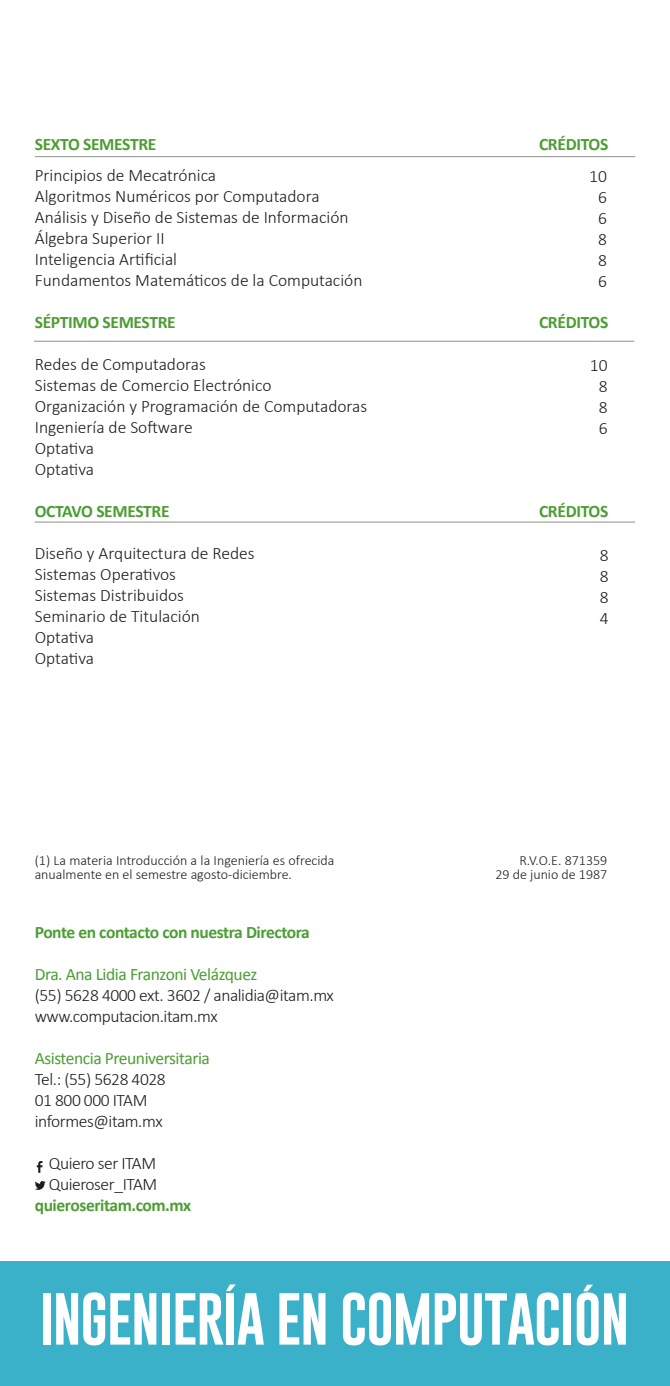
<style>
.page{position:relative;width:670px;height:1386px;background:#fff}
.page>*{position:absolute;margin:0;border:0;box-sizing:border-box;transform-origin:0 0}
.t1{font:300 17.5px/21px "Calibri";color:#1d1d1b}
.t2{font:300 17.5px/21px "Calibri";letter-spacing:-.025em;color:#1d1d1b}
.t3{font:700 17.5px "Calibri";letter-spacing:-.025em;color:#4d9d34}
.t4{font:17.5px "Calibri";letter-spacing:-.025em;color:#4d9d34}
.t5{font:300 14px/14px "Calibri";color:#1d1d1b;text-align:right}
</style>
<div class="page">
<hr style="left:35px;top:156px;width:600px;height:1px;background:#1d1d1b">
<hr style="left:34px;top:341px;width:600px;height:1px;background:#1d1d1b">
<div style="left:0;top:1262px;width:670px;height:124px;background:#3bb0c9"></div>
<svg style="left:35px;top:1181px;width:11px;height:9px"></svg>
<svg style="left:37px;top:1161px;width:6px;height:12px"></svg>
<hr style="left:35px;top:522px;width:600px;height:1px;background:#1d1d1b">
<div style="left:43px;top:1293px;width:7px;height:52px;background:#fff"></div>
<svg style="left:56px;top:1292px;width:100px;height:53px"></svg>
<div style="left:162px;top:1293px;width:8px;height:52px;background:#fff"></div>
<svg style="left:176px;top:1284px;width:88px;height:61px"></svg>
<svg style="left:279px;top:1293px;width:46px;height:52px"></svg>
<svg style="left:343px;top:1292px;width:86px;height:53px"></svg>
<svg style="left:435px;top:1292px;width:123px;height:53px"></svg>
<div style="left:563px;top:1293px;width:8px;height:52px;background:#fff"></div>
<svg style="left:576px;top:1285px;width:22px;height:60px"></svg>
<svg style="left:604px;top:1293px;width:22px;height:52px"></svg>
<p class="t3" style="left:35px;top:133px;width:123px">SEXTO SEMESTRE</p>
<p class="t3" style="left:539px;top:133px;width:71px">CRÉDITOS</p>
<p class="t1" style="left:35px;top:165px;width:329px">Principios de Mecatrónica<br>Algoritmos Numéricos por Computadora Análisis y Diseño de Sistemas de Información Álgebra Superior II<br>Inteligencia Artificial<br>Fundamentos Matemáticos de la Computación</p>
<p class="t3" style="left:35px;top:311px;width:142px">SÉPTIMO SEMESTRE</p>
<p class="t3" style="left:539px;top:311px;width:71px">CRÉDITOS</p>
<p class="t1" style="left:35px;top:354px;width:334px">Redes de Computadoras<br>Sistemas de Comercio Electrónico<br>Organización y Programación de Computadoras<br>Ingeniería de Software<br>Optativa<br>Optativa</p>
<p class="t3" style="left:35px;top:500px;width:136px">OCTAVO SEMESTRE</p>
<p class="t3" style="left:539px;top:500px;width:71px">CRÉDITOS</p>
<p class="t1" style="left:35px;top:543px;width:221px">Diseño y Arquitectura de Redes<br>Sistemas Operativos<br>Sistemas Distribuidos<br>Seminario de Titulación<br>Optativa<br>Optativa</p>
<p class="t1" style="left:589px;top:165px;width:19px;text-align:center">10<br>6<br>6<br>8<br>8<br>6</p>
<p class="t1" style="left:590px;top:354px;width:19px;text-align:center">10<br>8<br>8<br>6</p>
<p class="t1" style="left:600px;top:544px;width:10px;text-align:justify">8<br>8<br>8<br>4</p>
<p class="t5" style="left:35px;top:853px;width:301px;text-align:left">(1) La materia Introducción a la Ingeniería es ofrecida anualmente en el semestre agosto-diciembre.</p>
<p class="t3" style="left:35px;top:921px;width:276px">Ponte en contacto con nuestra Directora</p>
<p class="t4" style="left:35px;top:963px;width:224px">Dra. Ana Lidia Franzoni Velázquez</p>
<p class="t2" style="left:35px;top:984px;width:301px">(55) 5628 4000 ext. 3602 / analidia@itam.mx www.computacion.itam.mx</p>
<p class="t4" style="left:35px;top:1047px;width:177px">Asistencia Preuniversitaria</p>
<p class="t2" style="left:35px;top:1068px;width:133px">Tel.: (55) 5628 4028<br>01 800 000 ITAM informes@itam.mx</p>
<p class="t2" style="left:49px;top:1152px;width:110px">Quiero ser ITAM<br>Quieroser_ITAM</p>
<p class="t3" style="left:35px;top:1194px;width:158px">quieroseritam.com.mx</p>
<p class="t5" style="left:495px;top:853px;width:113px">R.V.O.E. 871359<br>29 de junio de 1987</p>
</div>
